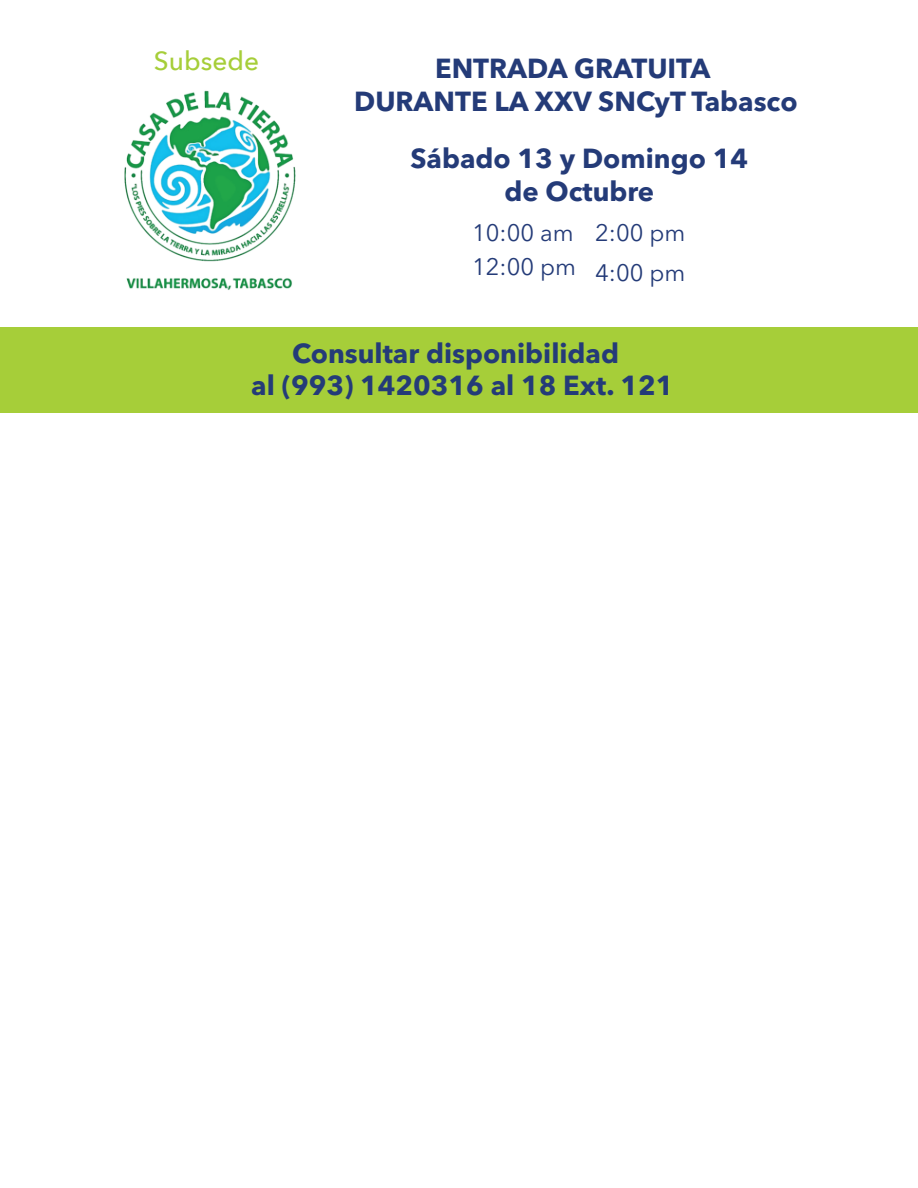
<style>
.page{position:relative;width:918px;height:1188px;background:#fff}
.page>*{position:absolute;margin:0;border:0;box-sizing:border-box;transform-origin:0 0}
.t1{font:700 27.3px/32.8px "Avenir Next LT Pro";color:#243b78;text-align:center}
.t2{font:500 26.25px "Avenir Next";color:#a6ce39}
.t3{font:23.7px/34px "Avenir Next LT Pro";color:#243b78}
</style>
<div class="page">
<div style="left:0;top:327px;width:918px;height:85px;background:#a6ce39"></div>
<img style="left:124px;top:90px;width:172px;height:200px">
<p class="t2" style="left:154px;top:38px;width:107px">Subsede</p>
<p class="t1" style="left:354px;top:52px;width:445px">ENTRADA GRATUITA<br>DURANTE LA XXV SNCyT Tabasco</p>
<p class="t1" style="left:410px;top:142px;width:339px">Sábado 13 y Domingo 14 de Octubre</p>
<p class="t3" style="left:472px;top:216px;width:105px">10:00 am<br>12:00 pm</p>
<p class="t3" style="left:595px;top:213px;width:92px;line-height:39.5px">2:00 pm<br>4:00 pm</p>
<p class="t1" style="left:251px;top:336px;width:424px">Consultar disponibilidad<br>al (993) 1420316 al 18 Ext. 121</p>
</div>
